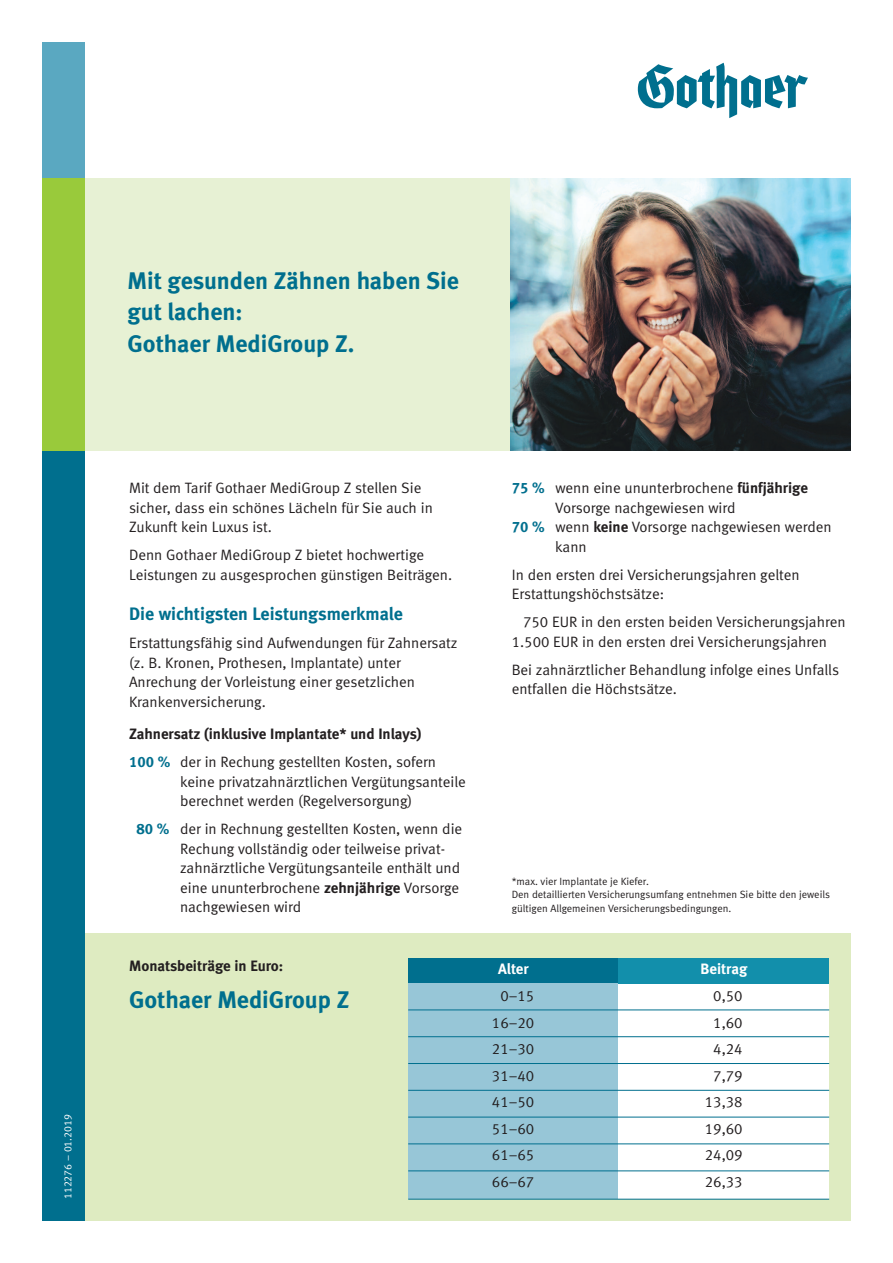
<style>
.page{position:relative;width:893px;height:1263px;background:#fff}
.page>*{position:absolute;margin:0;border:0;box-sizing:border-box;transform-origin:0 0}
.t1{font:24px/31.5px "Meta Bold LF";color:#006f8e}
.t2{font:18px "Meta Bold LF";letter-spacing:-.005em;color:#006f8e}
.t3{font:15px/19.5px "Meta Normal LF";color:#231f20}
.t4{font:15px "Meta Bold LF";color:#231f20}
.t5{font:15px "Meta Bold LF";color:#fff}
.t6{font:10.5px/13.5px "Meta Normal LF";color:#231f20}
.t7{font:10.5px "Meta Normal LF";color:#fff}
.s1{font-family:"Meta Bold LF";color:#006f8e}
.s2{font-family:"Meta Bold LF"}
</style>
<div class="page">
<div style="left:43px;top:932px;width:807px;height:288px;background:#deebc1"></div>
<div style="left:43px;top:438px;width:42px;height:782px;background:#006f8e"></div>
<div style="left:43px;top:179px;width:467px;height:272px;background:#e7f1d4"></div>
<div style="left:43px;top:43px;width:42px;height:210px;background:#5aa8c1"></div>
<div style="left:43px;top:179px;width:42px;height:272px;background:#99ca3b"></div>
<div style="left:408px;top:958px;width:211px;height:25px;background:#006f8e"></div>
<div style="left:408px;top:983px;width:211px;height:216px;background:#97c6d7"></div>
<div style="left:619px;top:983px;width:210px;height:216px;background:#fff"></div>
<div style="left:619px;top:958px;width:210px;height:25px;background:#128fab"></div>
<hr style="left:408px;top:1009px;width:421px;height:1px;background:#006f8e">
<hr style="left:408px;top:1036px;width:421px;height:1px;background:#006f8e">
<hr style="left:408px;top:1063px;width:421px;height:1px;background:#006f8e">
<hr style="left:408px;top:1090px;width:421px;height:1px;background:#006f8e">
<hr style="left:408px;top:1117px;width:421px;height:1px;background:#006f8e">
<hr style="left:408px;top:1143px;width:421px;height:1px;background:#006f8e">
<hr style="left:408px;top:1199px;width:421px;height:1px;background:#006f8e">
<hr style="left:408px;top:1170px;width:421px;height:1px;background:#006f8e">
<svg style="left:638px;top:63px;width:170px;height:55px"></svg>
<img style="left:510px;top:179px;width:340px;height:272px">
<p class="t7" style="left:64px;top:1199px;width:86px;rotate:-90deg">112276 – 01.2019</p>
<h1 class="t1" style="left:128px;top:267px;width:333px">Mit gesunden Zähnen haben Sie gut lachen:<br>Gothaer MediGroup Z.</h1>
<p class="t3" style="left:129px;top:480px;width:305px">Mit dem Tarif Gothaer MediGroup Z stellen Sie sicher, dass ein schönes Lächeln für Sie auch in<br>Zukunft kein Luxus ist.</p>
<p class="t3" style="left:129px;top:547px;width:325px">Denn Gothaer MediGroup Z bietet hochwertige<br>Leistungen zu ausgesprochen günstigen Beiträgen.</p>
<p class="t2" style="left:129px;top:608px;width:275px">Die wichtigsten Leistungsmerkmale</p>
<p class="t3" style="left:129px;top:635px;width:330px">Erstattungsfähig sind Aufwendungen für Zahnersatz (z. B. Kronen, Prothesen, Implantate) unter Anrechung der Vorleistung einer gesetzlichen Krankenversicherung.</p>
<p class="t4" style="left:129px;top:729px;width:294px">Zahnersatz (inklusive Implantate* und Inlays)</p>
<p class="t3" style="left:180px;top:754px;width:287px;text-indent:-51px"><span class="s1">100 %</span> der in Rechung gestellten Kosten, sofern keine privatzahnärztlichen Vergütungsanteile berechnet werden (Regelversorgung)</p>
<p class="t3" style="left:180px;top:821px;width:284px;text-indent:-44px"><span class="s1">80 %</span> der in Rechnung gestellten Kosten, wenn die Rechung vollständig oder teilweise privat&shy;zahnärztliche Vergütungsanteile enthält und eine ununterbrochene <span class="s2">zehnjährige</span> Vorsorge nachgewiesen wird</p>
<p class="t4" style="left:129px;top:960px;width:156px">Monatsbeiträge in Euro:</p>
<h1 class="t1" style="left:129px;top:986px;width:222px">Gothaer MediGroup Z</h1>
<p class="t3" style="left:512px;top:480px;width:298px"><span class="s1">75 %</span> wenn eine ununterbrochene <span class="s2">fünfjährige</span></p>
<p class="t3" style="left:555px;top:499px;width:182px">Vorsorge nachgewiesen wird</p>
<p class="t3" style="left:512px;top:519px;width:321px"><span class="s1">70 %</span> wenn <span class="s2">keine</span> Vorsorge nachgewiesen werden</p>
<p class="t3" style="left:555px;top:538px;width:33px">kann</p>
<p class="t3" style="left:512px;top:566px;width:289px">In den ersten drei Versicherungsjahren gelten<br>Erstattungshöchstsätze:</p>
<p class="t3" style="left:512px;top:614px;width:335px;text-indent:11px">750 EUR in den ersten beiden Versicherungsjahren<br>1.500 EUR in den ersten drei Versicherungsjahren</p>
<p class="t3" style="left:512px;top:661px;width:329px">Bei zahnärztlicher Behandlung infolge eines Unfalls entfallen die Höchstsätze.</p>
<p class="t6" style="left:512px;top:875px;width:320px">*max. vier Implantate je Kiefer.<br>Den detaillierten Versicherungsumfang entnehmen Sie bitte den jeweils gültigen Allgemeinen Versicherungsbedingungen.</p>
<p class="t5" style="left:498px;top:964px;width:32px">Alter</p>
<p class="t5" style="left:701px;top:964px;width:48px">Beitrag</p>
<p class="t3" style="left:500px;top:988px;width:35px">0–15</p>
<p class="t3" style="left:713px;top:988px;width:31px">0,50</p>
<p class="t3" style="left:492px;top:1014px;width:44px">16–20</p>
<p class="t3" style="left:713px;top:1014px;width:31px">1,60</p>
<p class="t3" style="left:492px;top:1041px;width:44px">21–30</p>
<p class="t3" style="left:713px;top:1041px;width:31px">4,24</p>
<p class="t3" style="left:492px;top:1067px;width:44px">31–40</p>
<p class="t3" style="left:713px;top:1067px;width:31px">7,79</p>
<p class="t3" style="left:492px;top:1094px;width:44px">41–50</p>
<p class="t3" style="left:705px;top:1094px;width:39px">13,38</p>
<p class="t3" style="left:492px;top:1120px;width:44px">51–60</p>
<p class="t3" style="left:705px;top:1120px;width:39px">19,60</p>
<p class="t3" style="left:492px;top:1147px;width:44px">61–65</p>
<p class="t3" style="left:705px;top:1147px;width:39px">24,09</p>
<p class="t3" style="left:492px;top:1173px;width:44px">66–67</p>
<p class="t3" style="left:705px;top:1173px;width:39px">26,33</p>
</div>
